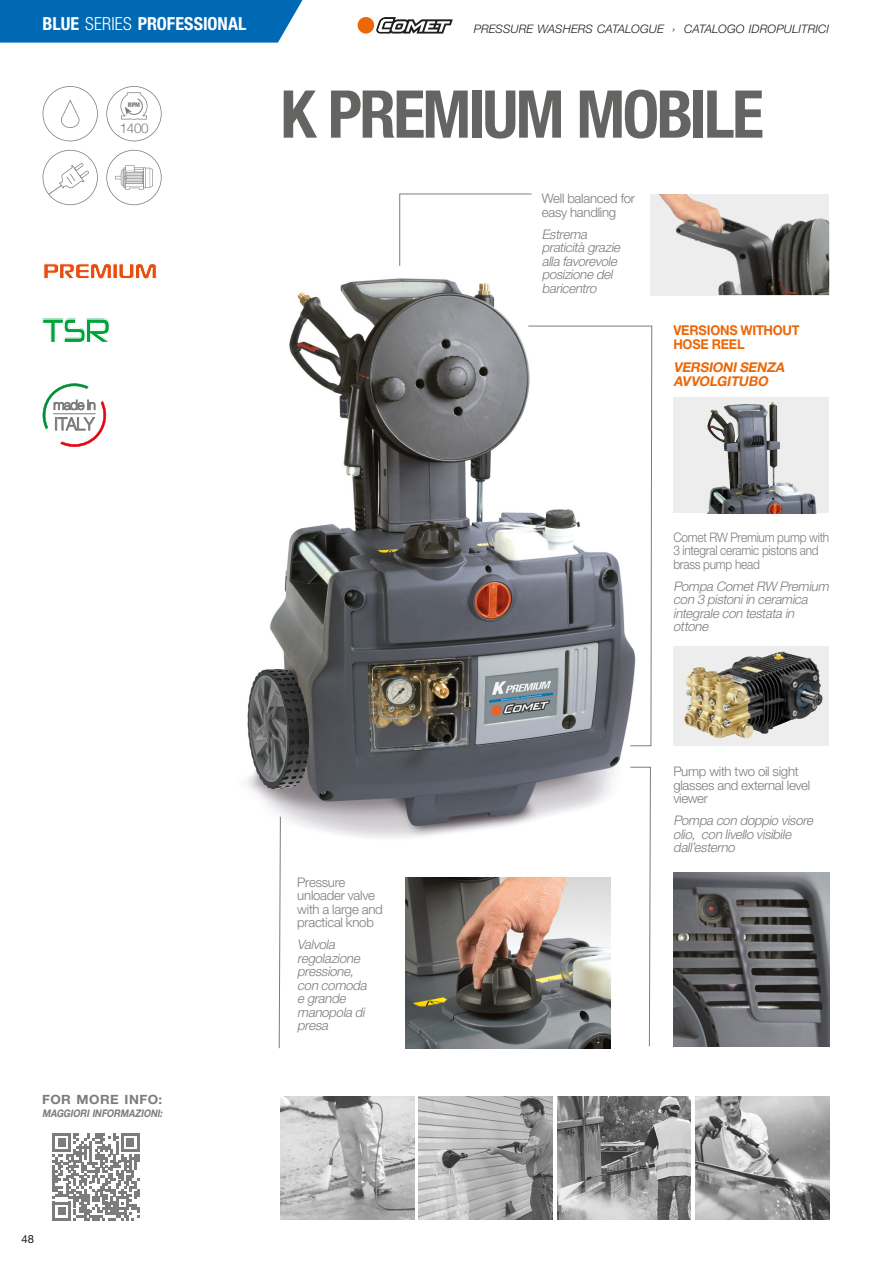
<style>
.page{position:relative;width:893px;height:1263px;background:#fff}
.page>*{position:absolute;margin:0;border:0;box-sizing:border-box;transform-origin:0 0}
.t1{font:700 condensed 66px "Helvetica Neue LT Pro";letter-spacing:-.04em;color:#646463}
.t2{font:34.2px "Neuropolitical Rg";color:#00a23a;scale:.83 1}
.t3{font:700 condensed 18px "Helvetica Neue LT Pro";color:#fff}
.t4{font:italic 700 13.5px/13.8px "Helvetica Neue LT Pro";color:#ec6708}
.t5{font:700 13.5px/13.8px "Helvetica Neue LT Pro";letter-spacing:-.015em;color:#ec6708;scale:.95 1}
.t6{font:300 13.5px "Helvetica Neue";color:#7c7c7c}
.t7{font:italic 300 13.2px/13.5px "Helvetica Neue LT Pro";color:#7c7c7c}
.t8{font:300 13.2px/13.5px "Helvetica Neue LT Pro";letter-spacing:-.02em;color:#7c7c7c}
.t9{font:300 13.2px/13.5px "Helvetica Neue LT Pro";letter-spacing:-.02em;color:#7c7c7c;scale:.9 1}
.t10{font:700 12.75px "Helvetica Neue LT Pro";letter-spacing:.035em;color:#7c7c7c;scale:1.05 1}
.t11{font:italic 300 11.7px "Helvetica Neue LT Pro";letter-spacing:.01em;color:#1d1d1b}
.t12{font:11.25px "Helvetica Neue LT Pro";color:#1d1d1b}
.t13{font:italic 700 10.5px "Helvetica Neue LT Pro";color:#7c7c7c;scale:.87 1}
.t14{font:900 6.3px "Arial";color:#7c7c7c;scale:.83 1}
.s1{font-weight:300}
</style>
<div class="page">
<img style="left:246px;top:263px;width:427px;height:576px">
<img style="left:405px;top:877px;width:206px;height:171px">
<img style="left:651px;top:194px;width:178px;height:101px">
<svg style="left:630px;top:767px;width:21px;height:280px"></svg>
<svg style="left:279px;top:816px;width:2px;height:232px"></svg>
<img style="left:557px;top:1097px;width:134px;height:123px">
<img style="left:419px;top:1097px;width:134px;height:123px">
<img style="left:695px;top:1097px;width:134px;height:123px">
<img style="left:280px;top:1097px;width:134px;height:123px">
<svg style="left:53px;top:1133px;width:87px;height:87px"></svg>
<img style="left:673px;top:647px;width:156px;height:99px">
<img style="left:673px;top:872px;width:156px;height:174px">
<svg style="left:399px;top:193px;width:133px;height:73px"></svg>
<svg style="left:528px;top:326px;width:124px;height:420px"></svg>
<img style="left:673px;top:398px;width:156px;height:115px">
<svg style="left:43px;top:86px;width:55px;height:55px"></svg>
<svg style="left:43px;top:150px;width:55px;height:55px"></svg>
<svg style="left:48px;top:185px;width:13px;height:10px"></svg>
<svg style="left:106px;top:86px;width:56px;height:55px"></svg>
<svg style="left:106px;top:150px;width:56px;height:55px"></svg>
<svg style="left:43px;top:263px;width:114px;height:16px"></svg>
<svg style="left:43px;top:383px;width:63px;height:64px"></svg>
<svg style="left:376px;top:17px;width:77px;height:17px"></svg>
<div style="left:358px;top:17px;width:16px;height:17px;background:#ec6708;border-radius:50%"></div>
<div style="left:0;top:0;width:303px;height:43px;background:#0069b4"></div>
<h3 class="t3" style="left:43px;top:13px;width:206px">BLUE <span class="s1">SERIES</span> PROFESSIONAL</h3>
<p class="t11" style="left:474px;top:22px;width:357px">PRESSURE WASHERS CATALOGUE › CATALOGO IDROPULITRICI</p>
<p class="t14" style="left:128px;top:101px;width:16px">RPM</p>
<p class="t6" style="left:120px;top:117px;width:30px">1400</p>
<h2 class="t2" style="left:42px;top:309px;width:84px">TSR</h2>
<h1 class="t1" style="left:280px;top:74px;width:485px">K PREMIUM MOBILE</h1>
<p class="t8" style="left:542px;top:191px;width:95px">Well balanced for easy handling</p>
<p class="t7" style="left:542px;top:227px;width:83px">Estrema praticità grazie alla favorevole posizione del baricentro</p>
<p class="t5" style="left:673px;top:323px;width:135px">VERSIONS WITHOUT<br>HOSE REEL</p>
<p class="t4" style="left:673px;top:360px;width:116px">VERSIONISENZA<br>AVVOLGITUBO</p>
<p class="t10" style="left:42px;top:1091px;width:116px">FOR MORE INFO:</p>
<p class="t13" style="left:42px;top:1107px;width:142px">MAGGIORI INFORMAZIONI:</p>
<p class="t12" style="left:21px;top:1233px;width:14px">48</p>
<p class="t8" style="left:297px;top:875px;width:87px">Pressure unloader valve with a large and practical knob</p>
<p class="t7" style="left:297px;top:938px;width:74px">Valvola regolazione pressione, con comoda e grande manopola di presa</p>
<p class="t9" style="left:673px;top:530px;width:175px">Comet RW Premium pump with<br>3 integral ceramic pistons and brass pump head</p>
<p class="t7" style="left:673px;top:579px;width:160px">Pompa CometRW Premium con 3 pistoniin ceramica integrale con testata in ottone</p>
<p class="t8" style="left:673px;top:765px;width:139px">Pump with two oil sight glasses and external level viewer</p>
<p class="t7" style="left:673px;top:814px;width:144px">Pompa con doppio visore olio, con livello visibile dall’esterno</p>
</div>
